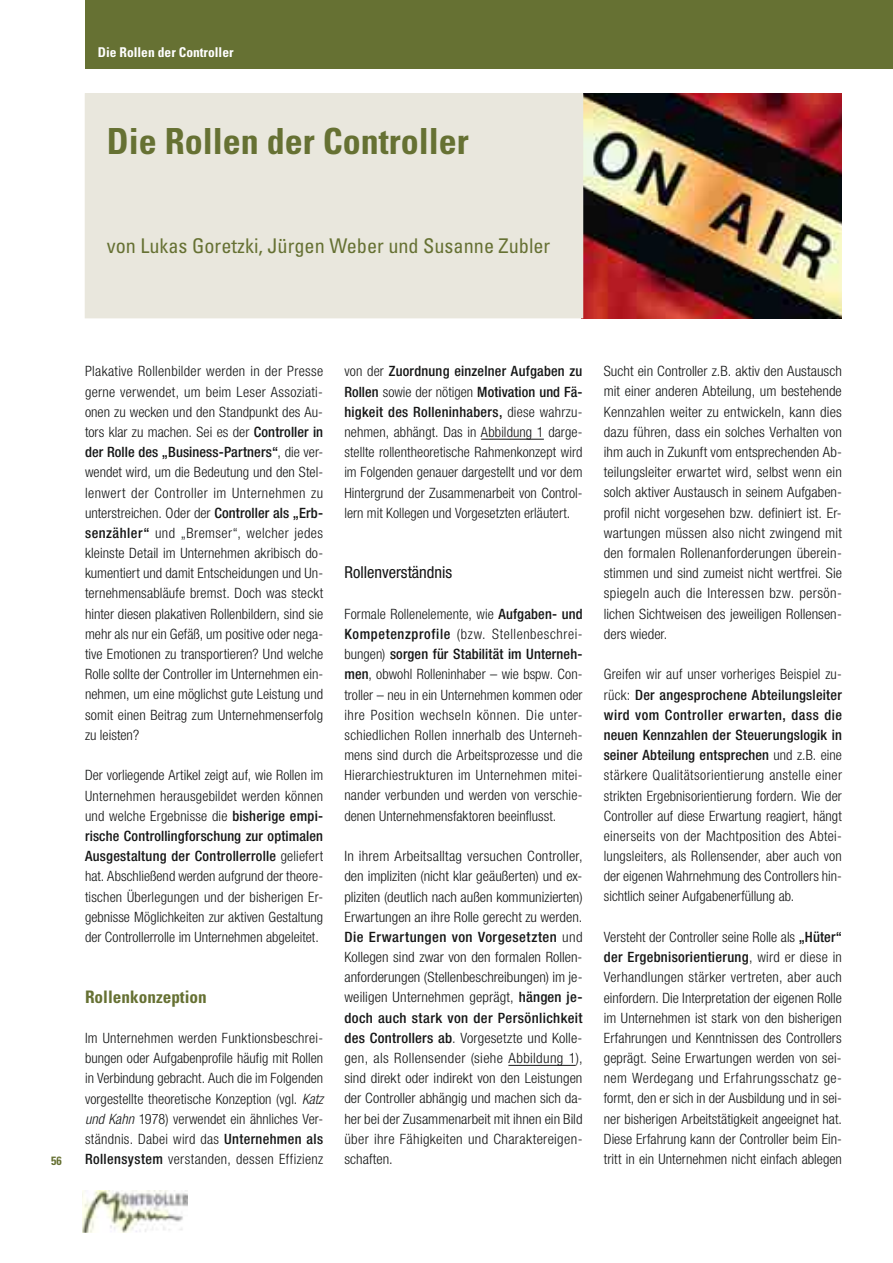
<style>
.page{position:relative;width:893px;height:1263px;background:#fff}
.page>*{position:absolute;margin:0;border:0;box-sizing:border-box;transform-origin:0 0}
.t1{font:700 condensed 36px "Univers LT Std";color:#667133}
.t2{font:condensed 20.25px "Univers LT Std";color:#667133}
.t3{font:700 condensed 17.25px "Univers LT Std";color:#667133}
.t4{font:condensed 16.5px "Helvetica Neue LT Std";color:#151616}
.t5{font:300 condensed 14.25px/20.2px "Helvetica Neue LT Std";color:#151616;text-align:justify}
.t6{font:700 condensed 13.5px "Univers LT Std";color:#fff}
.t7{font:700 condensed 12px "Univers LT Std";color:#667133}
.s1{font-weight:500}
.s2{font-style:italic}
</style>
<div class="page">
<img style="left:83px;top:1191px;width:105px;height:42px">
<div style="left:85px;top:0;width:808px;height:68px;background:#667133"></div>
<hr style="left:481px;top:439px;width:63px;height:1px;background:#151616">
<hr style="left:508px;top:1065px;width:68px;height:1px;background:#151616">
<img style="left:583px;top:94px;width:259px;height:224px">
<div style="left:85px;top:94px;width:498px;height:224px;background:#e9e7dd"></div>
<p class="t6" style="left:98px;top:47px;width:137px">Die Rollen der Controller</p>
<h1 class="t1" style="left:107px;top:128px;width:364px">Die Rollen der Controller</h1>
<h2 class="t2" style="left:107px;top:239px;width:445px">von Lukas Goretzki, Jürgen Weber und Susanne Zubler</h2>
<p class="t7" style="left:51px;top:1157px;width:12px">56</p>
<p class="t5" style="left:85px;top:362px;width:240px">Plakative Rollenbilder werden in der Presse gerne verwendet, um beim Leser Assoziati&shy;onen zu wecken und den Standpunkt des Au&shy;tors klar zu machen. Sei es der <span class="s1">Controller in der Rolle des „Business-Partners“</span>, die ver&shy;wendet wird, um die Bedeutung und den Stel&shy;lenwert der Controller im Unternehmen zu unterstreichen. Oder der <span class="s1">Controller als „Erb&shy;senzähler“</span> und „Bremser“, welcher jedes kleinste Detail im Unternehmen akribisch do&shy;kumentiert und damit Entscheidungen und Un&shy;ternehmensabläufe bremst. Doch was steckt hinter diesen plakativen Rollenbildern, sind sie mehr als nur ein Gefäß, um positive oder nega&shy;tive Emotionen zu transportieren? Und welche Rolle sollte der Controller im Unternehmen ein&shy;nehmen, um eine möglichst gute Leistung und somit einen Beitrag zum Unternehmenserfolg zu leisten?</p>
<p class="t5" style="left:85px;top:766px;width:240px">Der vorliegende Artikel zeigt auf, wie Rollen im Unternehmen herausgebildet werden können und welche Ergebnisse die <span class="s1">bisherige empi&shy;rische Controllingforschung zur optimalen Ausgestaltung der Controllerrolle</span> geliefert hat. Abschließend werden aufgrund der theore&shy;tischen Überlegungen und der bisherigen Er&shy;gebnisse Möglichkeiten zur aktiven Gestaltung der Controllerrolle im Unternehmen abgeleitet.</p>
<p class="t3" style="left:85px;top:990px;width:123px">Rollenkonzeption</p>
<p class="t5" style="left:85px;top:1029px;width:240px">Im Unternehmen werden Funktionsbeschrei&shy;bungen oder Aufgabenprofile häufig mit Rollen in Verbindung gebracht. Auch die im Folgenden vorgestellte theoretische Konzeption (vgl. <span class="s2">Katz und Kahn</span> 1978) verwendet ein ähnliches Ver&shy;ständnis. Dabei wird das <span class="s1">Unternehmen als Rollensystem</span> verstanden, dessen Effizienz</p>
<p class="t5" style="left:344px;top:362px;width:240px">von der <span class="s1">Zuordnung einzelner Aufgaben zu Rollen</span> sowie der nötigen <span class="s1">Motivation und Fä&shy;higkeit des Rolleninhabers,</span> diese wahrzu&shy;nehmen, abhängt. Das in Abbildung 1 darge&shy;stellte rollentheoretische Rahmenkonzept wird im Folgenden genauer dargestellt und vor dem Hintergrund der Zusammenarbeit von Control&shy;lern mit Kollegen und Vorgesetzten erläutert.</p>
<p class="t4" style="left:344px;top:566px;width:109px">Rollenverständnis</p>
<p class="t5" style="left:344px;top:605px;width:240px">Formale Rollenelemente, wie <span class="s1">Aufgaben- und Kompetenzprofile</span> (bzw. Stellenbeschrei&shy;bungen) <span class="s1">sorgen für Stabilität im Unterneh&shy;men</span>, obwohl Rolleninhaber – wie bspw. Con&shy;troller – neu in ein Unternehmen kommen oder ihre Position wechseln können. Die unter&shy;schiedlichen Rollen innerhalb des Unterneh&shy;mens sind durch die Arbeitsprozesse und die Hierarchiestrukturen im Unternehmen mitei&shy;nander verbunden und werden von verschie&shy;denen Unternehmensfaktoren beeinflusst.</p>
<p class="t5" style="left:344px;top:847px;width:240px">In ihrem Arbeitsalltag versuchen Controller, den impliziten (nicht klar geäußerten) und ex&shy;pliziten (deutlich nach außen kommunizierten)<br>Erwartungen an ihre Rolle gerecht zu werden.<br><span class="s1">Die Erwartungen von Vorgesetzten</span> und Kollegen sind zwar von den formalen Rollen&shy;anforderungen (Stellenbeschreibungen) im je&shy;weiligen Unternehmen geprägt, <span class="s1">hängen je&shy;doch auch stark von der Persönlichkeit des Controllers ab</span>. Vorgesetzte und Kolle&shy;gen, als Rollensender (siehe Abbildung 1), sind direkt oder indirekt von den Leistungen der Controller abhängig und machen sich da&shy;her bei der Zusammenarbeit mit ihnen ein Bild über ihre Fähigkeiten und Charaktereigen&shy;schaften.</p>
<p class="t5" style="left:604px;top:362px;width:240px">Sucht ein Controller z.B. aktiv den Austausch mit einer anderen Abteilung, um bestehende Kennzahlen weiter zu entwickeln, kann dies dazu führen, dass ein solches Verhalten von ihm auch in Zukunft vom entsprechenden Ab&shy;teilungsleiter erwartet wird, selbst wenn ein solch aktiver Austausch in seinem Aufgaben&shy;profil nicht vorgesehen bzw. definiert ist. Er&shy;wartungen müssen also nicht zwingend mit den formalen Rollenanforderungen überein&shy;stimmen und sind zumeist nicht wertfrei. Sie spiegeln auch die Interessen bzw. persön&shy;lichen Sichtweisen des jeweiligen Rollensen&shy;ders wieder.</p>
<p class="t5" style="left:604px;top:665px;width:240px">Greifen wir auf unser vorheriges Beispiel zu&shy;rück: <span class="s1">Der angesprochene Abteilungsleiter wird vom Controller erwarten, dass die neuen Kennzahlen der Steuerungslogik in seiner Abteilung entsprechen</span> und z.B. eine stärkere Qualitätsorientierung anstelle einer strikten Ergebnisorientierung fordern. Wie der Controller auf diese Erwartung reagiert, hängt einerseits von der Machtposition des Abtei&shy;lungsleiters, als Rollensender, aber auch von der eigenen Wahrnehmung des Controllers hin&shy;sichtlich seiner Aufgabenerfüllung ab.</p>
<p class="t5" style="left:604px;top:928px;width:240px">Versteht der Controller seine Rolle als <span class="s1">„Hüter“ der Ergebnisorientierung</span>, wird er diese in Verhandlungen stärker vertreten, aber auch einfordern. Die Interpretation der eigenen Rolle im Unternehmen ist stark von den bisherigen Erfahrungen und Kenntnissen des Controllers geprägt. Seine Erwartungen werden von sei&shy;nem Werdegang und Erfahrungsschatz ge&shy;formt, den er sich in der Ausbildung und in sei&shy;ner bisherigen Arbeitstätigkeit angeeignet hat.<br>Diese Erfahrung kann der Controller beim Ein&shy;tritt in ein Unternehmen nicht einfach ablegen</p>
</div>
